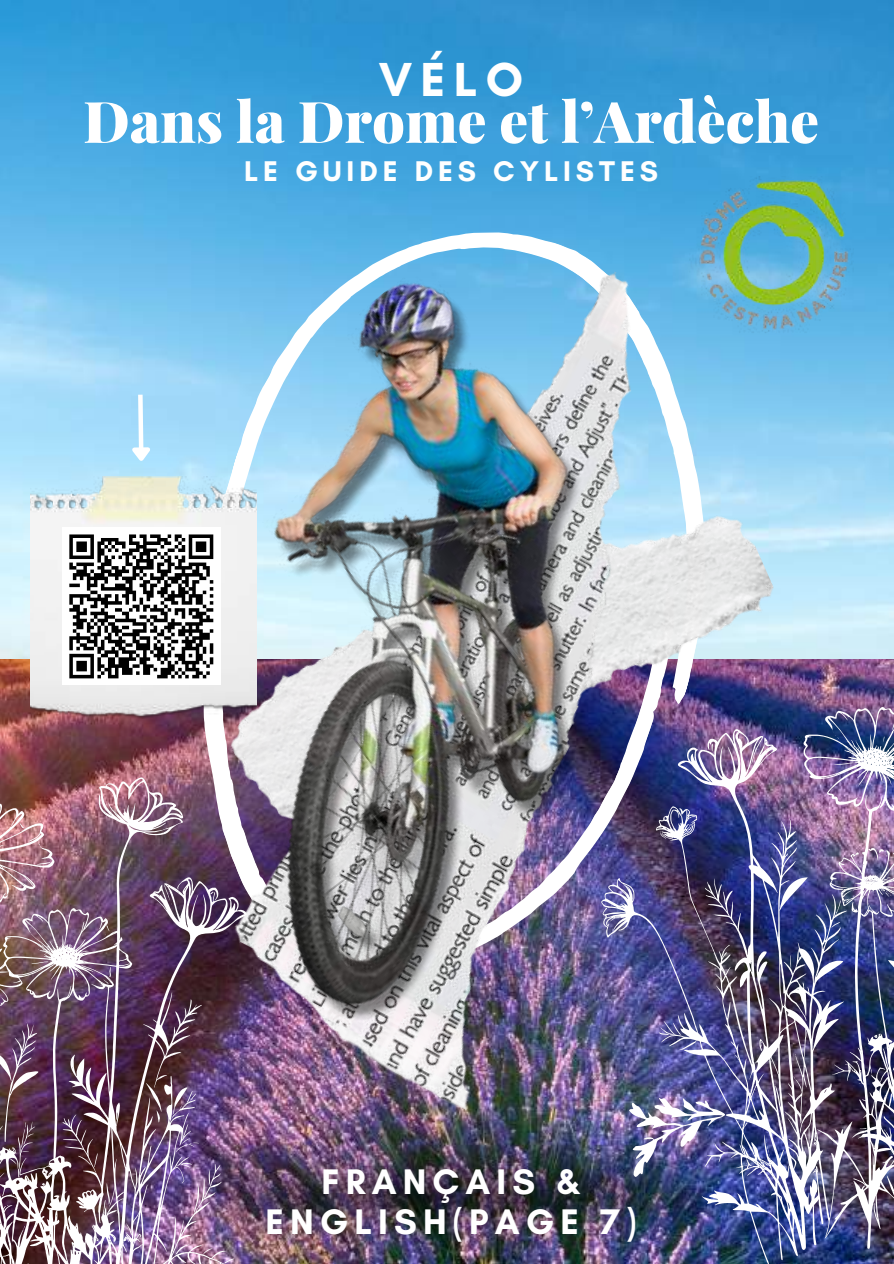
<style>
.page{position:relative;width:894px;height:1264px;background:#fff}
.page>*{position:absolute;margin:0;border:0;box-sizing:border-box;transform-origin:0 0}
.t1{font:900 57.3px "Playfair Display";color:#fff}
.t2{font:700 48.6px "Glacial Indifference";color:#fff}
.t3{font:700 36.15px/40.5px "Glacial Indifference";letter-spacing:.17em;color:#fff;text-align:center}
.t4{font:700 29.1px "Glacial Indifference";letter-spacing:.17em;color:#fff}
</style>
<div class="page">
<img style="left:0;top:0;width:893px;height:658px">
<svg style="left:104px;top:172px;width:694px;height:84px;background:#57b0e4"></svg>
<img style="left:247px;top:336px;width:599px;height:778px">
<img style="left:247px;top:1129px;width:354px;height:134px">
<img style="left:601px;top:685px;width:292px;height:578px">
<img style="left:0;top:1048px;width:247px;height:215px">
<img style="left:0;top:256px;width:786px;height:792px">
<img style="left:689px;top:177px;width:163px;height:159px">
<img style="left:31px;top:476px;width:226px;height:242px">
<svg style="left:125px;top:390px;width:29px;height:76px"></svg>
<div style="left:62px;top:527px;width:158px;height:158px;background:#fff"></div>
<svg style="left:69px;top:534px;width:145px;height:145px"></svg>
<h2 class="t2" style="left:379px;top:49px;width:146px">VÉLO</h2>
<h1 class="t1" style="left:83px;top:81px;width:737px">Dans la Drome et l’Ardèche</h1>
<p class="t4" style="left:244px;top:153px;width:415px">LE GUIDE DES CYLISTES</p>
<p class="t3" style="left:265px;top:1160px;width:372px">FRANÇAIS &amp;<br>ENGLISH(PAGE 7)</p>
</div>
